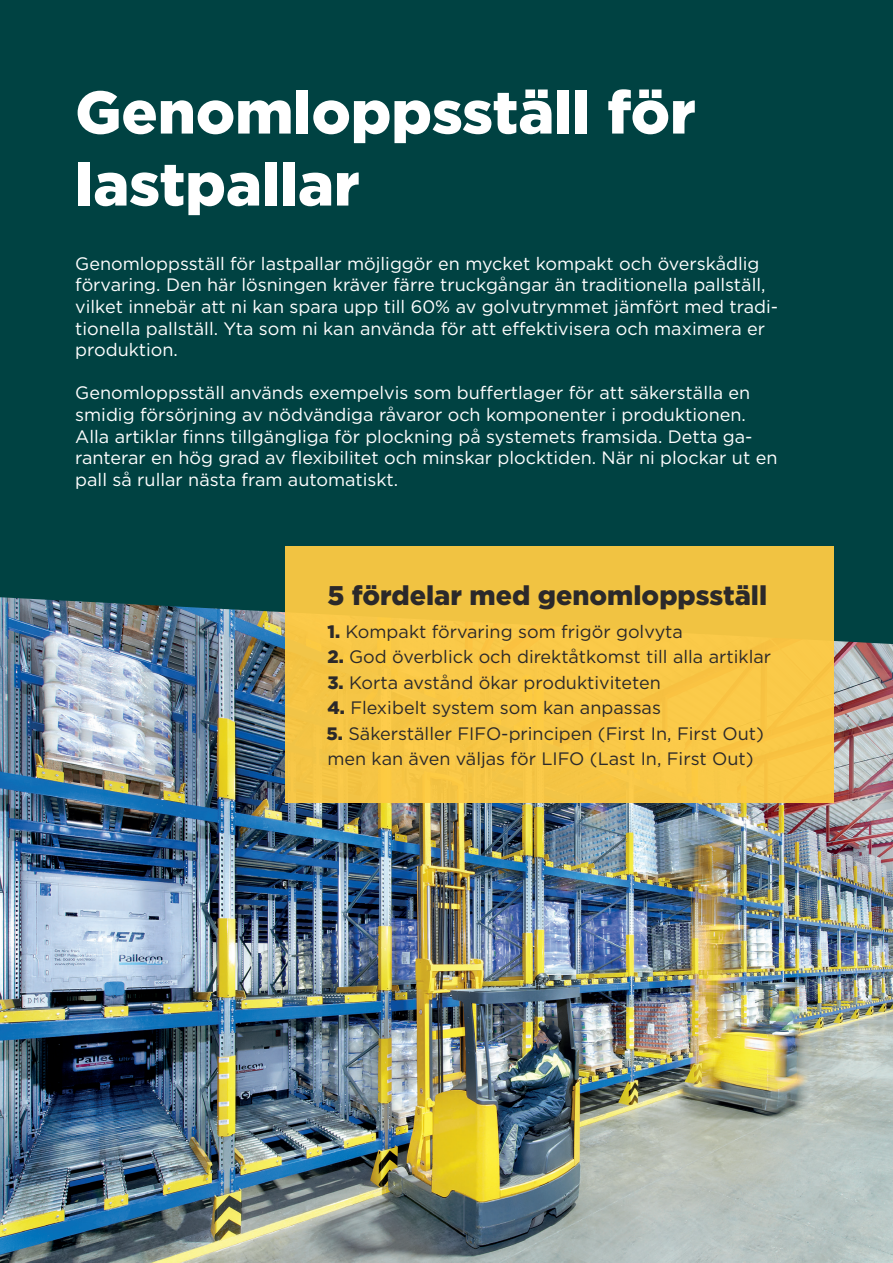
<style>
.page{position:relative;width:893px;height:1263px;background:#fff}
.page>*{position:absolute;margin:0;border:0;box-sizing:border-box;transform-origin:0 0}
.t1{font:900 60px/72px "Gotham";color:#fff}
.t2{font:900 27px "Gotham";color:#2b292a}
.t3{font:18px/21.6px "Gotham";color:#fff}
.t4{font:18px/25.5px "Gotham";color:#2b292a}
.s1{font-weight:900}
</style>
<div class="page">
<img style="left:0;top:644px;width:893px;height:619px">
<div style="left:0;top:0;width:893px;height:644px;background:#004242"></div>
<div style="left:285px;top:546px;width:548px;height:256px;background:#f6c544"></div>
<h1 class="t1" style="left:75px;top:76px;width:622px">Genomloppsställ för lastpallar</h1>
<p class="t3" style="left:75px;top:252px;width:704px">Genomloppsställ för lastpallar möjliggör en mycket kompakt och överskådlig förvaring. Den här lösningen kräver färre truckgångar än traditionella pallställ, vilket innebär att ni kan spara upp till 60% av golvutrymmet jämfört med tradi&shy;tionella pallställ. Yta som ni kan använda för att effektivisera och maximera er produktion.</p>
<p class="t3" style="left:75px;top:382px;width:704px">Genomloppsställ används exempelvis som buffertlager för att säkerställa en smidig försörjning av nödvändiga råvaror och komponenter i produktionen.<br>Alla artiklar finns tillgängliga för plockning på systemets framsida. Detta ga&shy;ranterar en hög grad av flexibilitet och minskar plocktiden. När ni plockar ut en pall så rullar nästa fram automatiskt.</p>
<h2 class="t2" style="left:327px;top:576px;width:441px">5 fördelar med genomloppsställ</h2>
<p class="t4" style="left:327px;top:618px;width:357px"><span class="s1">1.</span> Kompakt förvaring som frigör golvyta</p>
<p class="t4" style="left:327px;top:643px;width:445px"><span class="s1">2.</span> God överblick och direktåtkomst till alla artiklar</p>
<p class="t4" style="left:327px;top:669px;width:335px"><span class="s1">3.</span> Korta avstånd ökar produktiviteten</p>
<p class="t4" style="left:327px;top:694px;width:335px"><span class="s1">4.</span> Flexibelt system som kan anpassas</p>
<p class="t4" style="left:327px;top:720px;width:439px"><span class="s1">5.</span> Säkerställer FIFO-principen (First In, First Out) men kan även väljas för LIFO (Last In, First Out)</p>
</div>
